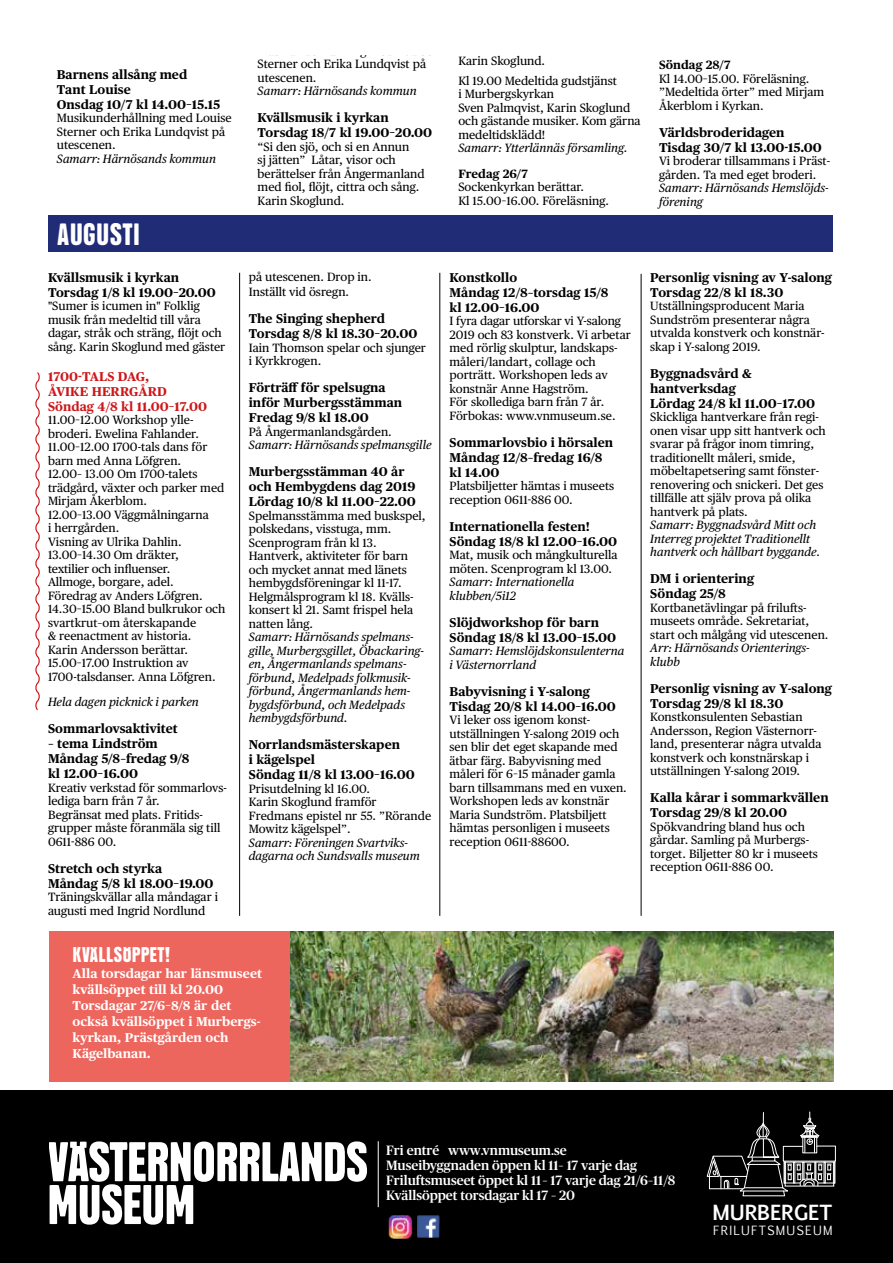
<style>
.page{position:relative;width:893px;height:1263px;background:#fff}
.page>*{position:absolute;margin:0;border:0;box-sizing:border-box;transform-origin:0 0}
.t1{font:30px "JVD Headline";color:#fff}
.t2{font:20.85px "JVD Headline";color:#fff}
.t3{font:700 19.95px "Euphemia UCAS";letter-spacing:-.01em;color:#fff}
.t4{font:500 13.5px/15px "Publico Headline";color:#fff}
.t5{font:700 12.75px/15px "Publico Text";color:#000}
.t6{font:700 12.75px/16px "Publico Text";color:#fff}
.t7{font:700 12.75px/15px "Publico Text";color:#cd171a}
.t8{font:12.15px "Euphemia UCAS";letter-spacing:.11em;color:#fff}
.t9{font:12px/13.5px "Publico Text";color:#000}
.t10{font:italic 12px/13.5px "Publico Text";color:#000}
.t11{font:700 12px "Publico Text";color:#000}
</style>
<div class="page">
<div style="left:48px;top:216px;width:785px;height:36px;background:#212c76"></div>
<div style="left:0;top:1090px;width:893px;height:173px;background:#000"></div>
<img style="left:388px;top:1215px;width:25px;height:23px">
<img style="left:417px;top:1216px;width:22px;height:22px">
<svg style="left:49px;top:1141px;width:318px;height:84px"></svg>
<hr style="left:378px;top:1141px;width:1px;height:66px;background:#fff">
<hr style="left:239px;top:273px;width:1px;height:643px;background:#000">
<svg style="left:706px;top:1111px;width:130px;height:85px"></svg>
<div style="left:784px;top:1162px;width:2px;height:21px;border:1px solid #fff"></div>
<svg style="left:35px;top:372px;width:5px;height:338px"></svg>
<hr style="left:440px;top:273px;width:1px;height:643px;background:#000">
<hr style="left:641px;top:274px;width:1px;height:642px;background:#000">
<div style="left:49px;top:931px;width:242px;height:151px;background:#ec665e"></div>
<img style="left:291px;top:931px;width:542px;height:151px">
<p class="t5" style="left:57px;top:66px;width:165px">Barnens allsång med<br>Tant Louise<br>Onsdag 10/7 kl 14.00–15.15</p>
<p class="t9" style="left:57px;top:110px;width:176px">Musikunderhållning med Louise<br>Sterner och Erika Lundqvist på utescenen.</p>
<p class="t10" style="left:57px;top:151px;width:161px">Samarr: Härnösands kommun</p>
<h1 class="t1" style="left:57px;top:223px;width:85px">AUGUSTI</h1>
<p class="t5" style="left:48px;top:269px;width:169px">Kvällsmusik i kyrkan<br>Torsdag 1/8 kl 19.00–20.00</p>
<p class="t9" style="left:48px;top:298px;width:179px">"Sumer is icumen in" Folklig musik från medeltid till våra dagar, stråk och sträng, flöjt och sång. Karin Skoglund med gäster</p>
<p class="t7" style="left:48px;top:368px;width:161px">1700-TALS DAG,<br>ÅVIKE HERRGÅRD<br>Söndag 4/8 kl 11.00–17.00</p>
<p class="t9" style="left:48px;top:412px;width:179px">11.00–12.00 Workshop ylle&shy;broderi. Ewelina Fahlander.<br>11.00–12.00 1700-tals dans för barn med Anna Löfgren.<br>12.00– 13.00 Om 1700-talets trädgård, växter och parker med<br>Mirjam Åkerblom.<br>12.00–13.00 Väggmålningarna<br>i herrgården.<br>Visning av Ulrika Dahlin.<br>13.00–14.30 Om dräkter,<br>textilier och influenser.<br>Allmoge, borgare, adel.<br>Föredrag av Anders Löfgren.<br>14.30–15.00 Bland bulkrukor och svartkrut–om återskapande<br>&amp; reenactment av historia.<br>Karin Andersson berättar.<br>15.00–17.00 Instruktion av<br>1700-talsdanser. Anna Löfgren.</p>
<p class="t10" style="left:48px;top:694px;width:152px">Hela dagen picknick i parken</p>
<p class="t5" style="left:48px;top:720px;width:131px">Sommarlovsaktivitet</p>
<p class="t5" style="left:48px;top:735px;width:143px">– tema Lindström<br>Måndag 5/8–fredag 9/8 kl 12.00–16.00</p>
<p class="t9" style="left:48px;top:780px;width:180px">Kreativ verkstad för sommarlovs&shy;lediga barn från 7 år.<br>Begränsat med plats. Fritids&shy;grupper måste föranmäla sig till<br>0611-886 00.</p>
<p class="t5" style="left:48px;top:860px;width:167px">Stretch och styrka<br>Måndag 5/8 kl 18.00–19.00</p>
<p class="t9" style="left:48px;top:889px;width:172px">Träningskvällar alla måndagar i augusti med Ingrid Nordlund</p>
<p class="t9" style="left:258px;top:56px;width:170px">Sterner och Erika Lundqvist på utescenen.</p>
<p class="t10" style="left:258px;top:83px;width:161px">Samarr: Härnösands kommun</p>
<p class="t5" style="left:258px;top:109px;width:176px">Kvällsmusik i kyrkan<br>Torsdag 18/7 kl 19.00–20.00</p>
<p class="t9" style="left:258px;top:139px;width:168px">“Si den sjö, och si en Annun<br>sj jätten” Låtar, visor och berättelser från Ångermanland med fiol, flöjt, cittra och sång.<br>Karin Skoglund.</p>
<p class="t9" style="left:249px;top:269px;width:124px;line-height:15px">på utescenen. Drop in.<br>Inställt vid ösregn.</p>
<p class="t5" style="left:249px;top:310px;width:170px">The Singing shepherd<br>Torsdag 8/8 kl 18.30–20.00</p>
<p class="t9" style="left:249px;top:340px;width:179px">Iain Thomson spelar och sjunger i Kyrkkrogen.</p>
<p class="t5" style="left:249px;top:379px;width:155px">Förträff för spelsugna inför Murbergsstämman<br>Fredag 9/8 kl 18.00</p>
<p class="t9" style="left:249px;top:424px;width:145px">På Ångermanlandsgården.</p>
<p class="t10" style="left:249px;top:437px;width:184px">Samarr: Härnösands spelmansgille</p>
<p class="t5" style="left:249px;top:463px;width:168px">Murbergsstämman 40 år och Hembygdens dag 2019<br>Lördag 10/8 kl 11.00–22.00</p>
<p class="t9" style="left:249px;top:508px;width:178px">Spelmansstämma med buskspel, polskedans, visstuga, mm.<br>Scenprogram från kl 13.<br>Hantverk, aktiviteter för barn och mycket annat med länets hembygdsföreningar kl 11-17.<br>Helgmålsprogram kl 18. Kvälls&shy;konsert kl 21. Samt frispel hela natten lång.</p>
<p class="t10" style="left:249px;top:629px;width:177px">Samarr: Härnösands spelmans&shy;gille, Murbergsgillet, Öbackaring&shy;en, Ångermanlands spelmans&shy;förbund, Medelpads folkmusik&shy;förbund, Ångermanlands hem&shy;bygdsförbund, och Medelpads hembygdsförbund.</p>
<p class="t5" style="left:249px;top:736px;width:167px">Norrlandsmästerskapen<br>i kägelspel<br>Söndag 11/8 kl 13.00–16.00</p>
<p class="t9" style="left:249px;top:781px;width:184px">Prisutdelning kl 16.00.<br>Karin Skoglund framför<br>Fredmans epistel nr 55. ”Rörande<br>Mowitz kägelspel”.</p>
<p class="t10" style="left:249px;top:835px;width:173px">Samarr: Föreningen Svartviks&shy;dagarna och Sundsvalls museum</p>
<h2 class="t2" style="left:73px;top:947px;width:99px">KVÄLLSÖPPET!</h2>
<p class="t6" style="left:73px;top:965px;width:191px">Alla torsdagar har länsmuseet kvällsöppet till kl 20.00<br>Torsdagar 27/6–8/8 är det också kvällsöppet i Murbergs&shy;kyrkan, Prästgården och<br>Kägelbanan.</p>
<p class="t9" style="left:458px;top:50px;width:160px;line-height:19.5px">Karin Skoglund.<br>Kl 19.00 Medeltida gudstjänst</p>
<p class="t9" style="left:458px;top:86px;width:184px">i Murbergskyrkan<br>Sven Palmqvist, Karin Skoglund och gästande musiker. Kom gärna medeltidsklädd!</p>
<p class="t10" style="left:458px;top:140px;width:171px">Samarr: Ytterlännäs församling.</p>
<p class="t11" style="left:458px;top:164px;width:71px">Fredag 26/7</p>
<p class="t9" style="left:458px;top:179px;width:152px">Sockenkyrkan berättar.<br>Kl 15.00–16.00. Föreläsning.</p>
<p class="t11" style="left:659px;top:55px;width:73px">Söndag 28/7</p>
<p class="t9" style="left:659px;top:71px;width:167px">Kl 14.00–15.00. Föreläsning. ”Medeltida örter” med Mirjam<br>Åkerblom i Kyrkan.</p>
<p class="t5" style="left:659px;top:124px;width:164px">Världsbroderidagen<br>Tisdag 30/7 kl 13.00-15.00</p>
<p class="t9" style="left:659px;top:153px;width:173px">Vi broderar tillsammans i Präst&shy;gården. Ta med eget broderi.</p>
<p class="t10" style="left:659px;top:180px;width:171px">Samarr: Härnösands Hemslöjds&shy;förening</p>
<p class="t5" style="left:450px;top:269px;width:160px">Konstkollo<br>Måndag 12/8–torsdag 15/8 kl 12.00–16.00</p>
<p class="t9" style="left:450px;top:313px;width:183px">I fyra dagar utforskar vi Y-salong<br>2019 och 83 konstverk. Vi arbetar med rörlig skulptur, landskaps&shy;måleri/landart, collage och porträtt. Workshopen leds av konstnär Anne Hagström.<br>För skollediga barn från 7 år.<br>Förbokas: www.vnmuseum.se.</p>
<p class="t5" style="left:450px;top:434px;width:165px">Sommarlovsbio i hörsalen<br>Måndag 12/8–fredag 16/8 kl 14.00</p>
<p class="t9" style="left:450px;top:478px;width:166px">Platsbiljetter hämtas i museets reception 0611-886 00.</p>
<p class="t5" style="left:450px;top:518px;width:169px">Internationella festen!<br>Söndag 18/8 kl 12.00–16.00</p>
<p class="t9" style="left:450px;top:547px;width:170px">Mat, musik och mångkulturella möten. Scenprogram kl 13.00.</p>
<p class="t10" style="left:450px;top:574px;width:126px">Samarr: Internationella klubben/5i12</p>
<p class="t5" style="left:450px;top:614px;width:168px">Slöjdworkshop för barn<br>Söndag 18/8 kl 13.00–15.00</p>
<p class="t10" style="left:450px;top:643px;width:176px">Samarr: Hemslöjdskonsulenterna i Västernorrland</p>
<p class="t5" style="left:450px;top:683px;width:168px">Babyvisning i Y-salong<br>Tisdag 20/8 kl 14.00–16.00</p>
<p class="t9" style="left:450px;top:712px;width:179px">Vi leker oss igenom konst&shy;utställningen Y-salong 2019 och sen blir det eget skapande med ätbar färg. Babyvisning med måleri för 6–15 månader gamla barn tillsammans med en vuxen.<br>Workshopen leds av konstnär<br>Maria Sundström. Platsbiljett hämtas personligen i museets reception 0611-88600.</p>
<p class="t5" style="left:650px;top:269px;width:183px">Personlig visning av Y-salong<br>Torsdag 22/8 kl 18.30</p>
<p class="t9" style="left:650px;top:298px;width:176px">Utställningsproducent Maria<br>Sundström presenterar några utvalda konstverk och konstnär&shy;skap i Y-salong 2019.</p>
<p class="t5" style="left:650px;top:365px;width:166px">Byggnadsvård &amp; hantverksdag<br>Lördag 24/8 kl 11.00–17.00</p>
<p class="t9" style="left:650px;top:409px;width:177px">Skickliga hantverkare från regi&shy;onen visar upp sitt hantverk och svarar på frågor inom timring, traditionellt måleri, smide, möbeltapetsering samt fönster&shy;renovering och snickeri. Det ges tillfälle att själv prova på olika hantverk på plats.</p>
<p class="t10" style="left:650px;top:517px;width:171px">Samarr: Byggnadsvård Mitt och<br>Interreg projektet Traditionellt hantverk och hållbart byggande.</p>
<p class="t5" style="left:650px;top:570px;width:105px">DM i orientering<br>Söndag 25/8</p>
<p class="t9" style="left:650px;top:600px;width:180px">Kortbanetävlingar på frilufts&shy;museets område. Sekretariat, start och målgång vid utescenen.</p>
<p class="t10" style="left:650px;top:640px;width:161px">Arr: Härnösands Orienterings&shy;klubb</p>
<p class="t5" style="left:650px;top:680px;width:183px">Personlig visning av Y-salong<br>Torsdag 29/8 kl 18.30</p>
<p class="t9" style="left:650px;top:709px;width:173px">Konstkonsulenten Sebastian<br>Andersson, Region Västernorr&shy;land, presenterar några utvalda konstverk och konstnärskap i utställningen Y-salong 2019.</p>
<p class="t5" style="left:650px;top:789px;width:180px">Kalla kårar i sommarkvällen<br>Torsdag 29/8 kl 20.00</p>
<p class="t9" style="left:650px;top:819px;width:169px">Spökvandring bland hus och gårdar. Samling på Murbergs&shy;torget. Biljetter 80 kr i museets reception 0611-886 00.</p>
<p class="t4" style="left:386px;top:1142px;width:291px">Fri entré www.vnmuseum.se<br>Museibyggnaden öppen kl 11– 17 varje dag Friluftsmuseet öppet kl 11 – 17 varje dag 21/6–11/8<br>Kvällsöppet torsdagar kl 17 – 20</p>
<h3 class="t3" style="left:713px;top:1197px;width:121px">MURBERGET</h3>
<p class="t8" style="left:713px;top:1221px;width:121px">FRILUFTSMUSEUM</p>
</div>
